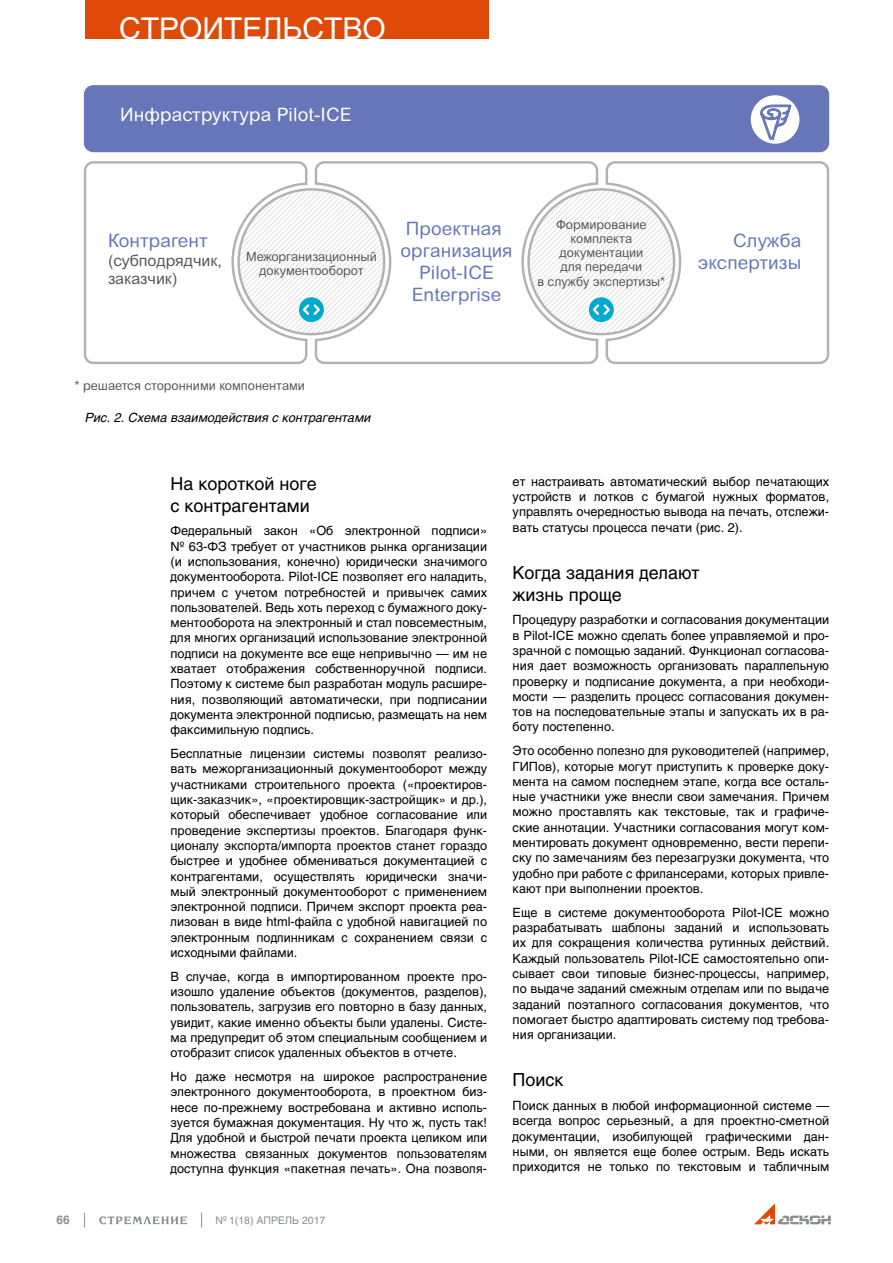
<style>
.page{position:relative;width:893px;height:1263px;background:#fff}
.page>*{position:absolute;margin:0;border:0;box-sizing:border-box;transform-origin:0 0}
.t1{font:30px "AG Letterica C";color:#fff}
.t2{font:18.45px/22.2px "Arial Rounded MT Pro Cyr";letter-spacing:.005em;color:#6676b8;text-align:center}
.t3{font:18.45px "Arial Rounded MT Pro Cyr";letter-spacing:.005em;color:#fff}
.t4{font:18px/21.6px "AG Letterica C";color:#000}
.t5{font:15.6px/18.8px "Arial Rounded MT Pro Cyr";letter-spacing:-.005em;color:#565656}
.t6{font:12.75px/15.3px "AG Letterica C";color:#000;text-align:justify}
.t7{font:12.75px/14.2px "Arial Rounded MT Pro Cyr";letter-spacing:-.005em;color:#565656;text-align:center}
.t8{font:italic 12.75px "AG Letterica C";color:#000}
.t9{font:700 12px "AG Letterica C";color:#898f91}
.t10{font:10.5px "AG Letterica C";color:#898f91}
</style>
<div class="page">
<svg style="left:754px;top:1203px;width:77px;height:22px"></svg>
<svg style="left:99px;top:1216px;width:88px;height:8px"></svg>
<svg style="left:201px;top:1212px;width:1px;height:15px"></svg>
<svg style="left:84px;top:1212px;width:1px;height:15px"></svg>
<div style="left:85px;top:0;width:404px;height:38px;background:#e04a09"></div>
<div style="left:85px;top:86px;width:743px;height:65px;background:#6676b8;border-radius:8px"></div>
<div style="left:84px;top:85px;width:745px;height:67px;border:2px solid #6676b8;border-radius:8px"></div>
<div style="left:751px;top:95px;width:48px;height:49px;background:#fff;border-radius:50%"></div>
<svg style="left:760px;top:98px;width:31px;height:45px"></svg>
<svg style="left:604px;top:161px;width:226px;height:203px"></svg>
<svg style="left:599px;top:189px;width:75px;height:145px"></svg>
<svg style="left:309px;top:189px;width:5px;height:145px"></svg>
<svg style="left:83px;top:161px;width:226px;height:203px"></svg>
<svg style="left:314px;top:161px;width:285px;height:203px"></svg>
<p class="t1" style="left:119px;top:11px;width:268px">СТРОИТЕЛЬСТВО</p>
<p class="t3" style="left:120px;top:104px;width:233px">Инфраструктура Pilot-ICE</p>
<p class="t2" style="left:108px;top:230px;width:101px">Контрагент</p>
<p class="t5" style="left:108px;top:251px;width:115px">(субподрядчик, заказчик)</p>
<p class="t7" style="left:246px;top:250px;width:132px">Межорганизационный документооборот</p>
<p class="t7" style="left:537px;top:217px;width:129px">Формирование комплекта документации<br>для передачи<br>в службу экспертизы*</p>
<p class="t2" style="left:400px;top:218px;width:114px">Проектная организация<br>Pilot-ICE<br>Enterprise</p>
<p class="t2" style="left:698px;top:230px;width:105px;text-align:right">Служба экспертизы</p>
<p class="t7" style="left:75px;top:379px;width:232px">* решается сторонними компонентами</p>
<p class="t8" style="left:85px;top:410px;width:287px">Рис. 2. Схема взаимодействия с контрагентами</p>
<p class="t4" style="left:171px;top:473px;width:148px">На короткой ноге с контрагентами</p>
<p class="t6" style="left:171px;top:523px;width:318px">Федеральный закон «Об электронной подписи» № 63-ФЗ требует от участников рынка организации (и использования, конечно) юридически значимого документооборота. Pilot-ICE позволяет его наладить, причем с учетом потребностей и привычек самих пользователей. Ведь хоть переход с бумажного доку&shy;ментооборота на электронный и стал повсеместным, для многих организаций использование электронной подписи на документе все еще непривычно — им не хватает отображения собственноручной подписи.<br>Поэтому к системе был разработан модуль расшире&shy;ния, позволяющий автоматически, при подписании документа электронной подписью, размещать на нем факсимильную подпись.</p>
<p class="t6" style="left:171px;top:746px;width:318px">Бесплатные лицензии системы позволят реализо&shy;вать межорганизационный документооборот между участниками строительного проекта («проектиров&shy;щик-заказчик», «проектировщик-застройщик» и др.), который обеспечивает удобное согласование или проведение экспертизы проектов. Благодаря функ&shy;ционалу экспорта/импорта проектов станет гораздо быстрее и удобнее обмениваться документацией с контрагентами, осуществлять юридически значи&shy;мый электронный документооборот с применением электронной подписи. Причем экспорт проекта реа&shy;лизован в виде html-файла с удобной навигацией по электронным подлинникам с сохранением связи с исходными файлами.</p>
<p class="t6" style="left:171px;top:969px;width:318px">В случае, когда в импортированном проекте про&shy;изошло удаление объектов (документов, разделов), пользователь, загрузив его повторно в базу данных, увидит, какие именно объекты были удалены. Систе&shy;ма предупредит об этом специальным сообщением и отобразит список удаленных объектов в отчете.</p>
<p class="t6" style="left:171px;top:1069px;width:318px">Но даже несмотря на широкое распространение электронного документооборота, в проектном биз&shy;несе по-прежнему востребована и активно исполь&shy;зуется бумажная документация. Ну что ж, пусть так!<br>Для удобной и быстрой печати проекта целиком или множества связанных документов пользователям доступна функция «пакетная печать». Она позволя-</p>
<p class="t9" style="left:56px;top:1212px;width:15px">66</p>
<p class="t10" style="left:215px;top:1214px;width:111px">№ 1(18) АПРЕЛЬ 2017</p>
<p class="t6" style="left:513px;top:474px;width:318px">ет настраивать автоматический выбор печатающих устройств и лотков с бумагой нужных форматов, управлять очередностью вывода на печать, отслежи&shy;вать статусы процесса печати (рис. 2).</p>
<p class="t4" style="left:513px;top:562px;width:188px">Когда задания делают жизнь проще</p>
<p class="t6" style="left:513px;top:612px;width:318px">Процедуру разработки и согласования документации в Pilot-ICE можно сделать более управляемой и про&shy;зрачной с помощью заданий. Функционал согласова&shy;ния дает возможность организовать параллельную проверку и подписание документа, а при необходи&shy;мости — разделить процесс согласования докумен&shy;тов на последовательные этапы и запускать их в ра&shy;боту постепенно.</p>
<p class="t6" style="left:513px;top:743px;width:318px">Это особенно полезно для руководителей (например, ГИПов), которые могут приступить к проверке доку&shy;мента на самом последнем этапе, когда все осталь&shy;ные участники уже внесли свои замечания. Причем можно проставлять как текстовые, так и графиче&shy;ские аннотации. Участники согласования могут ком&shy;ментировать документ одновременно, вести перепи&shy;ску по замечаниям без перезагрузки документа, что удобно при работе с фрилансерами, которых привле&shy;кают при выполнении проектов.</p>
<p class="t6" style="left:513px;top:904px;width:318px">Еще в системе документооборота Pilot-ICE можно разрабатывать шаблоны заданий и использовать их для сокращения количества рутинных действий.<br>Каждый пользователь Pilot-ICE самостоятельно опи&shy;сывает свои типовые бизнес-процессы, например, по выдаче заданий смежным отделам или по выдаче заданий поэтапного согласования документов, что помогает быстро адаптировать систему под требова&shy;ния организации.</p>
<p class="t4" style="left:513px;top:1069px;width:53px">Поиск</p>
<p class="t6" style="left:513px;top:1098px;width:318px">Поиск данных в любой информационной системе — всегда вопрос серьезный, а для проектно-сметной документации, изобилующей графическими дан&shy;ными, он является еще более острым. Ведь искать приходится не только по текстовым и табличным</p>
</div>
